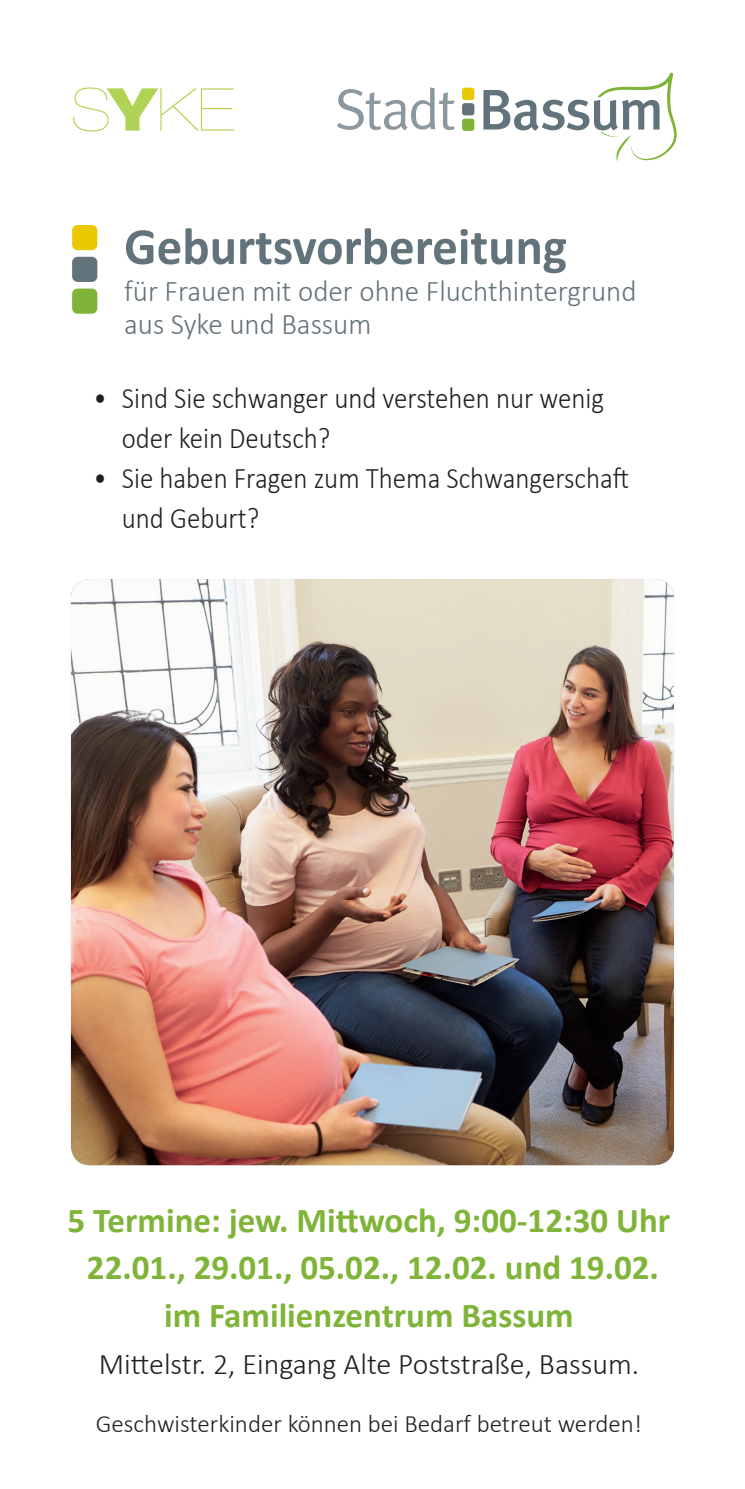
<style>
.page{position:relative;width:745px;height:1489px;background:#fff}
.page>*{position:absolute;margin:0;border:0;box-sizing:border-box;transform-origin:0 0}
.t1{font:700 52.5px "Calibri";color:#63737b}
.t2{font:700 35px/47.5px "Calibri";color:#7fb438;text-align:center}
.t3{font:300 30px/40px "Calibri";color:#231f20;scale:.9 1}
.t4{font:300 30px/32.5px "Calibri";color:#63737b}
.t5{font:300 30px "Calibri";color:#231f20}
.t6{font:300 25px "Calibri";color:#231f20}
</style>
<div class="page">
<div style="left:462px;top:119px;width:12px;height:12px;background:#7fb438;border-radius:3px"></div>
<div style="left:462px;top:103px;width:12px;height:12px;background:#63737b;border-radius:3px"></div>
<div style="left:462px;top:88px;width:12px;height:12px;background:#eac802;border-radius:3px"></div>
<svg style="left:337px;top:87px;width:117px;height:43px"></svg>
<svg style="left:483px;top:73px;width:193px;height:88px"></svg>
<div style="left:72px;top:288px;width:25px;height:26px;background:#7fb438;border-radius:5px"></div>
<div style="left:72px;top:257px;width:25px;height:25px;background:#63737b;border-radius:5px"></div>
<div style="left:72px;top:225px;width:25px;height:25px;background:#eac802;border-radius:5px"></div>
<img style="left:71px;top:579px;width:602px;height:586px">
<svg style="left:73px;top:87px;width:161px;height:44px"></svg>
<h1 class="t1" style="left:124px;top:209px;width:444px">Geburtsvorbereitung</h1>
<p class="t4" style="left:124px;top:275px;width:513px">für Frauen mit oder ohne Fluchthintergrund aus Syke und Bassum</p>
<p class="t3" style="left:122px;top:377px;width:537px;text-indent:-28px">• Sind Sie schwanger und verstehen nur wenig oder kein Deutsch?</p>
<p class="t3" style="left:122px;top:457px;width:564px;text-indent:-28px">• Sie haben Fragen zum Thema Schwangerschaft und Geburt?</p>
<p class="t2" style="left:67px;top:1194px;width:604px">5 Termine: jew. Mittwoch, 9:00-12:30 Uhr<br>22.01., 29.01., 05.02., 12.02. und 19.02. im Familienzentrum Bassum</p>
<p class="t5" style="left:99px;top:1345px;width:541px">Mittelstr. 2, Eingang Alte Poststraße, Bassum.</p>
<p class="t6" style="left:96px;top:1407px;width:547px">Geschwisterkinder können bei Bedarf betreut werden!</p>
</div>
